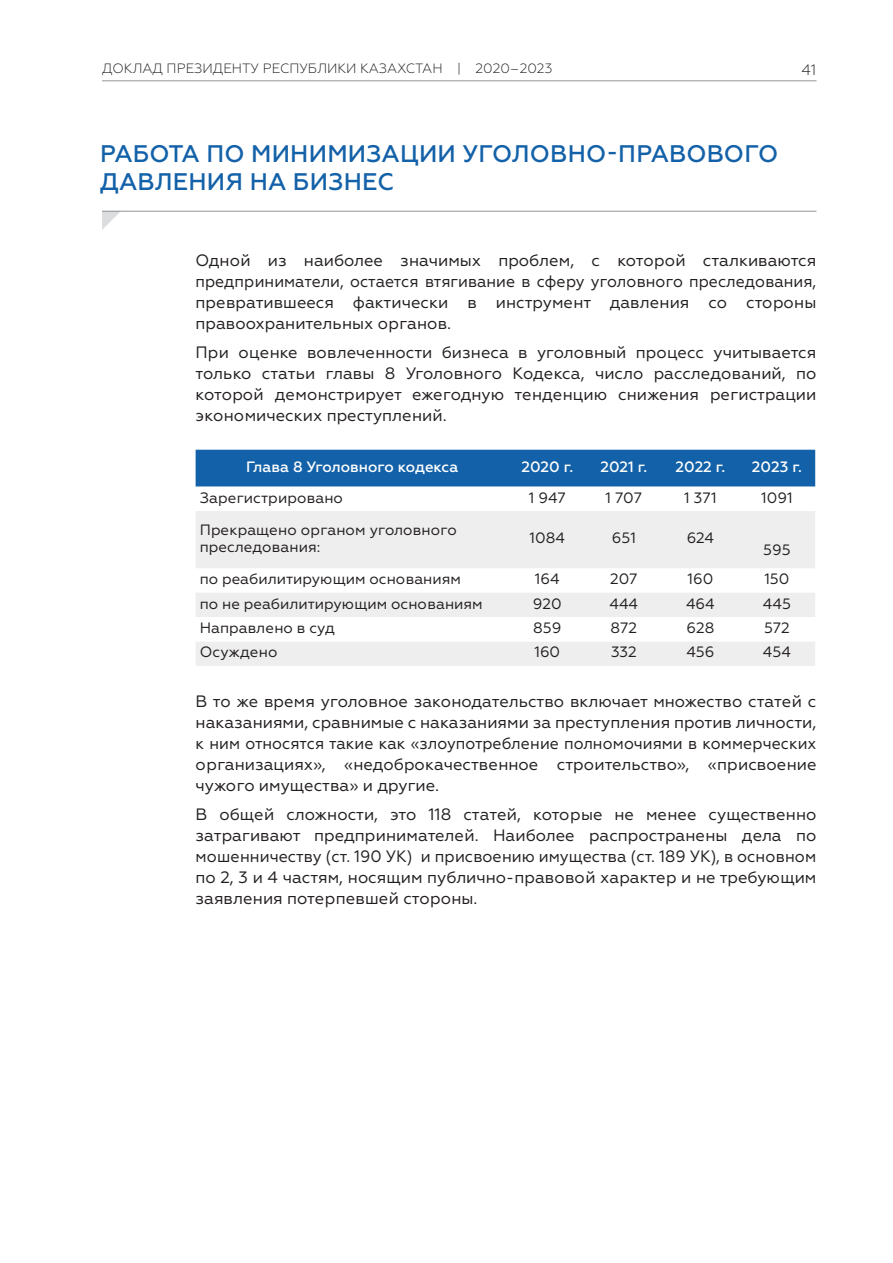
<style>
.page{position:relative;width:893px;height:1263px;background:#fff}
.page>*{position:absolute;margin:0;border:0;box-sizing:border-box;transform-origin:0 0}
.t1{font:500 24px/28.5px "Geometria";letter-spacing:.01em;color:#1361a8}
.t2{font:16.5px/21px "Geometria";color:#231f20;text-align:justify}
.t3{font:15px/16.5px "Geometria";color:#231f20}
.t4{font:500 15px "Geometria";color:#fff}
.t5{font:300 15px "Geometria";color:#231f20}
.t6{font:300 13.5px "Geometria";color:#231f20}
</style>
<div class="page">
<hr style="left:102px;top:80px;width:714px;height:1px;background:#939598">
<svg style="left:102px;top:212px;width:18px;height:18px"></svg>
<hr style="left:102px;top:211px;width:714px;height:1px;background:#939598">
<div style="left:196px;top:450px;width:619px;height:37px;background:#1361a8"></div>
<svg style="left:196px;top:511px;width:619px;height:155px;fill:#eeeeef"></svg>
<svg style="left:196px;top:617px;width:619px;height:24px"></svg>
<p class="t6" style="left:102px;top:61px;width:452px">ДОКЛАД ПРЕЗИДЕНТУ РЕСПУБЛИКИ КАЗАХСТАН | 2020–2023</p>
<p class="t5" style="left:801px;top:61px;width:16px">41</p>
<p class="t1" style="left:100px;top:139px;width:680px">РАБОТА ПО МИНИМИЗАЦИИ УГОЛОВНО-ПРАВОВОГО<br>ДАВЛЕНИЯ НА БИЗНЕС</p>
<p class="t2" style="left:196px;top:250px;width:622px">Одной из наиболее значимых проблем, с которой сталкиваются предприниматели, остается втягивание в сферу уголовного преследования, превратившееся фактически в инструмент давления со стороны правоохранительных органов.</p>
<p class="t2" style="left:196px;top:342px;width:622px">При оценке вовлеченности бизнеса в уголовный процесс учитывается только статьи главы 8 Уголовного Кодекса, число расследований, по которой демонстрирует ежегодную тенденцию снижения регистрации экономических преступлений.</p>
<p class="t4" style="left:246px;top:458px;width:214px">Глава 8 Уголовного кодекса</p>
<p class="t4" style="left:521px;top:458px;width:53px">2020 г.</p>
<p class="t4" style="left:600px;top:458px;width:49px">2021 г.</p>
<p class="t4" style="left:675px;top:458px;width:51px">2022 г.</p>
<p class="t4" style="left:752px;top:458px;width:51px">2023 г.</p>
<p class="t3" style="left:200px;top:489px;width:145px">Зарегистрировано</p>
<p class="t3" style="left:529px;top:489px;width:39px">1 947</p>
<p class="t3" style="left:606px;top:489px;width:38px">1 707</p>
<p class="t3" style="left:684px;top:489px;width:34px">1 371</p>
<p class="t3" style="left:761px;top:489px;width:33px">1091</p>
<p class="t3" style="left:200px;top:522px;width:259px">Прекращено органом уголовного преследования:</p>
<p class="t3" style="left:530px;top:530px;width:37px">1084</p>
<p class="t3" style="left:612px;top:530px;width:26px">651</p>
<p class="t3" style="left:687px;top:530px;width:29px">624</p>
<p class="t3" style="left:763px;top:542px;width:29px">595</p>
<p class="t3" style="left:200px;top:571px;width:263px">по реабилитирующим основаниям</p>
<p class="t3" style="left:535px;top:571px;width:26px">164</p>
<p class="t3" style="left:610px;top:571px;width:29px">207</p>
<p class="t3" style="left:687px;top:571px;width:27px">160</p>
<p class="t3" style="left:764px;top:571px;width:27px">150</p>
<p class="t3" style="left:200px;top:595px;width:284px">по не реабилитирующим основаниям</p>
<p class="t3" style="left:533px;top:595px;width:30px">920</p>
<p class="t3" style="left:610px;top:595px;width:30px">444</p>
<p class="t3" style="left:686px;top:595px;width:30px">464</p>
<p class="t3" style="left:763px;top:595px;width:29px">445</p>
<p class="t3" style="left:200px;top:619px;width:137px">Направлено в суд</p>
<p class="t3" style="left:533px;top:619px;width:30px">859</p>
<p class="t3" style="left:611px;top:619px;width:28px">872</p>
<p class="t3" style="left:686px;top:619px;width:29px">628</p>
<p class="t3" style="left:764px;top:619px;width:27px">572</p>
<p class="t3" style="left:200px;top:644px;width:79px">Осуждено</p>
<p class="t3" style="left:534px;top:644px;width:27px">160</p>
<p class="t3" style="left:611px;top:644px;width:27px">332</p>
<p class="t3" style="left:686px;top:644px;width:30px">456</p>
<p class="t3" style="left:763px;top:644px;width:29px">454</p>
<p class="t2" style="left:196px;top:690px;width:622px">В то же время уголовное законодательство включает множество статей с наказаниями, сравнимые с наказаниями за преступления против личности, к ним относятся такие как «злоупотребление полномочиями в коммерческих организациях», «недоброкачественное строительство», «присвоение чужого имущества» и другие.</p>
<p class="t2" style="left:196px;top:804px;width:622px">В общей сложности, это 118 статей, которые не менее существенно затрагивают предпринимателей. Наиболее распространены дела по мошенничеству (ст. 190 УК) и присвоению имущества (ст. 189 УК), в основном по 2, 3 и 4 частям, носящим публично-правовой характер и не требующим заявления потерпевшей стороны.</p>
</div>
